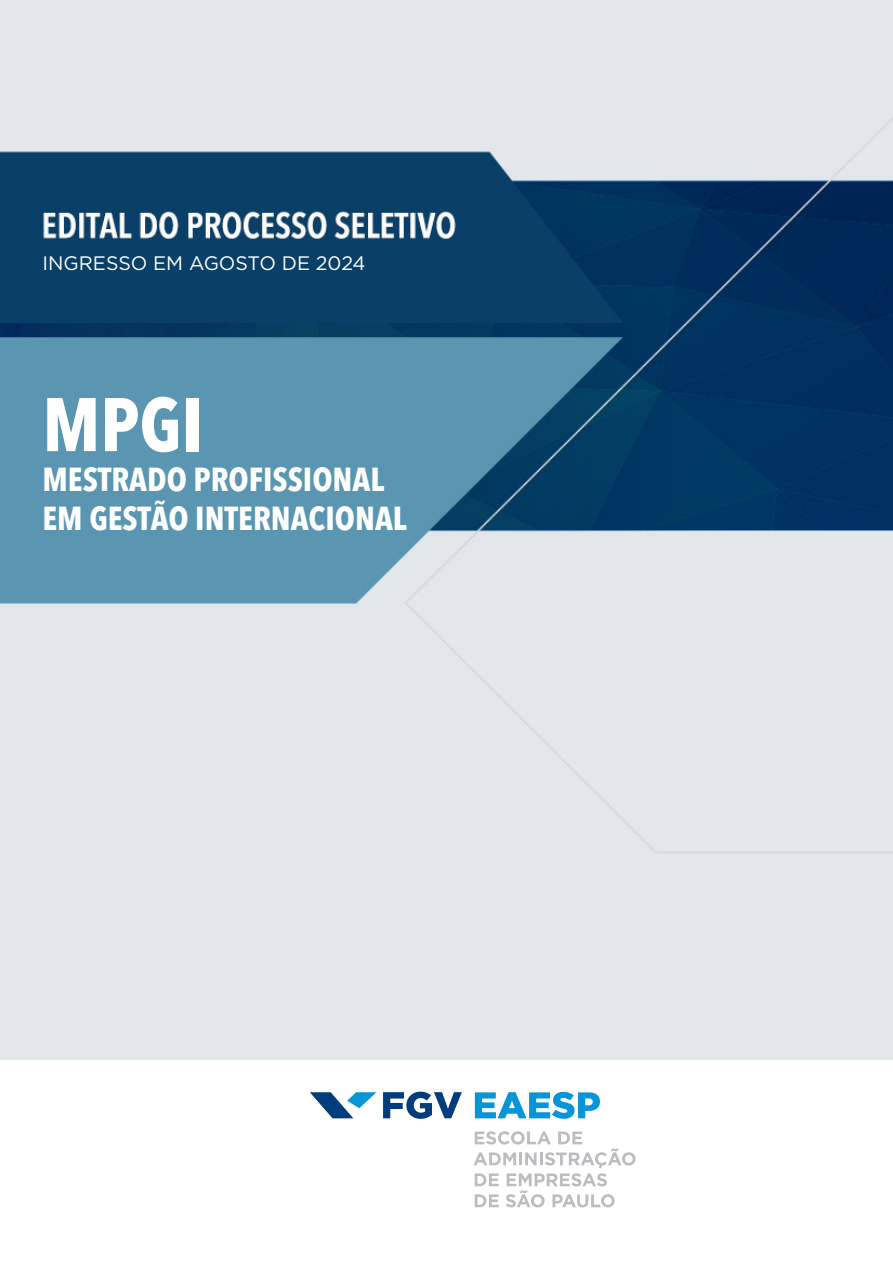
<style>
.page{position:relative;width:893px;height:1263px;background:#fff}
.page>*{position:absolute;margin:0;border:0;box-sizing:border-box;transform-origin:0 0}
.tabela{font:700 condensed 75px "Avenir Next LT Pro";color:#fff}
.tabela-2{font:700 condensed 33px/39.6px "Avenir Next LT Pro";color:#fff}
.t1{font:19.5px "Gotham";color:#fff}
</style>
<div class="page">
<img style="left:0;top:0;width:893px;height:1208px">
<svg style="left:383px;top:1092px;width:79px;height:27px"></svg>
<svg style="left:310px;top:1092px;width:66px;height:26px"></svg>
<svg style="left:475px;top:1092px;width:125px;height:27px"></svg>
<svg style="left:474px;top:1131px;width:162px;height:76px"></svg>
<p class="t1" style="left:43px;top:252px;width:325px">INGRESSO EM AGOSTO DE 2024</p>
<p class="tabela" style="left:43px;top:379px;width:162px">MPGI</p>
<p class="tabela-2" style="left:43px;top:459px;width:366px">MESTRADO PROFISSIONAL<br>EM GESTÃO INTERNACIONAL</p>
</div>
